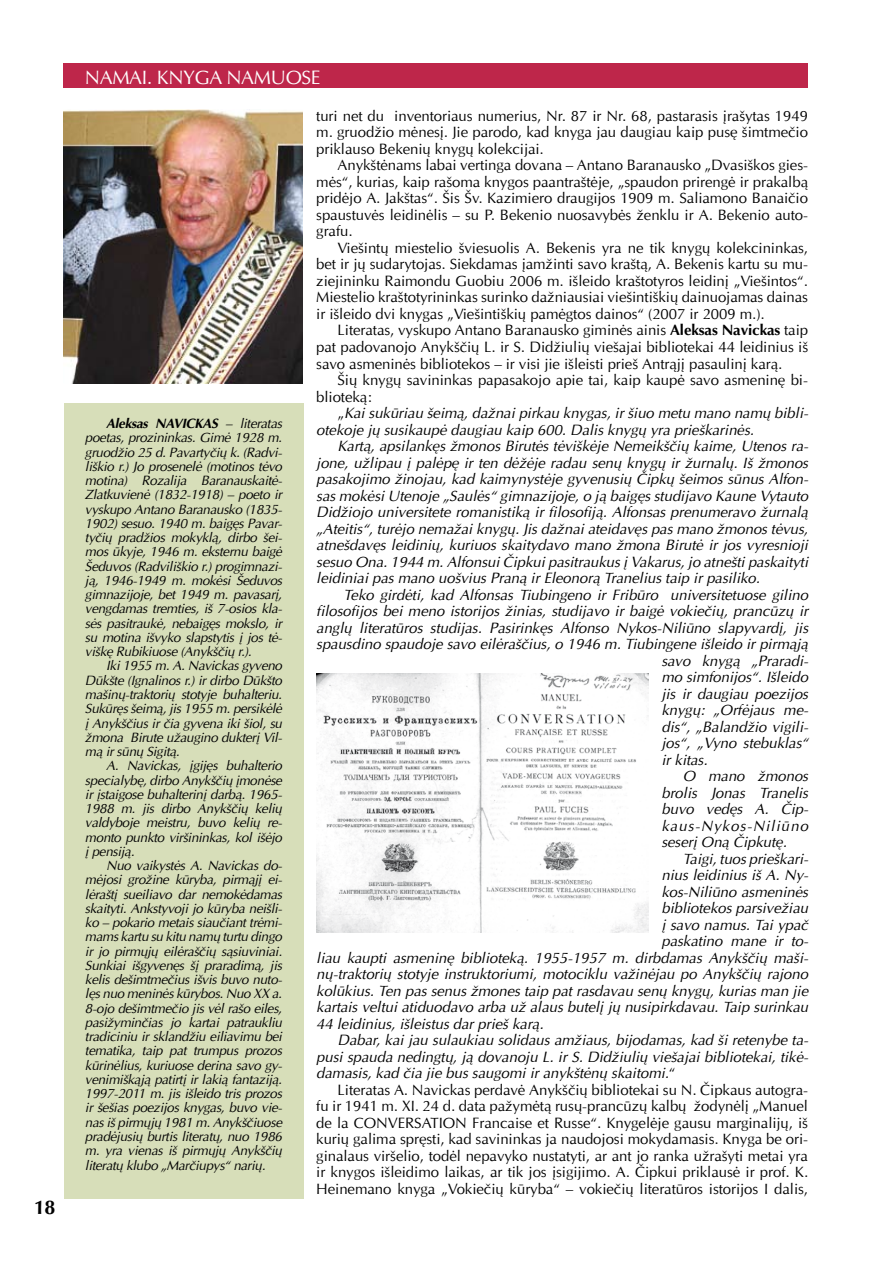
<style>
.page{position:relative;width:893px;height:1263px;background:#fff}
.page>*{position:absolute;margin:0;border:0;box-sizing:border-box;transform-origin:0 0}
.t1{font:19.5px "Optima";letter-spacing:-.02em;color:#fff}
.t2{font:700 19.5px "Optima";color:#000}
.t3{font:italic 15px/16.5px "Optima";letter-spacing:-.005em;color:#000}
.t4{font:15px/16.5px "Optima";letter-spacing:-.005em;color:#000;text-align:justify}
.t5{font:italic 15px "Optima";letter-spacing:.07em;color:#000}
.t6{font:italic 13.5px/14.2px "Optima";letter-spacing:-.025em;color:#000;text-align:justify}
.s1{font-weight:700}
.s2{font-style:normal}
</style>
<div class="page">
<div style="left:64px;top:64px;width:744px;height:24px;background:#be264a"></div>
<div style="left:64px;top:404px;width:239px;height:795px;background:#d7deb9"></div>
<img style="left:64px;top:109px;width:239px;height:274px">
<img style="left:317px;top:674px;width:332px;height:258px">
<h1 class="t2" style="left:34px;top:1195px;width:23px">18</h1>
<h1 class="t1" style="left:85px;top:66px;width:28px">Namai</h1>
<h1 class="t1" style="left:147px;top:66px;width:95px">. Knyga nam</h1>
<h1 class="t1" style="left:271px;top:66px;width:51px">uose</h1>
<p class="t6" style="left:85px;top:416px;width:199px;text-indent:21px"><span class="s1">Aleksas NAVICKAS</span> – literatas poetas, prozininkas. Gimė 1928 m. gruodžio 25 d. Pavartyčių k. (Radvi&shy;liškio r.) Jo prosenelė (motinos tėvo motina) Rozalija Baranauskaitė-Zlatkuvienė (1832-1918) – poeto ir vyskupo Antano Baranausko (1835- 1902) sesuo. 1940 m. baigęs Pavar&shy;tyčių pradžios mokyklą, dirbo šei&shy;mos ūkyje, 1946 m. eksternu baigė Šeduvos (Radviliškio r.) progimnazi&shy;ją, 1946-1949 m. mokėsi Šeduvos gimnazijoje, bet 1949 m. pavasarį, vengdamas tremties, iš 7-osios kla&shy;sės pasitraukė, nebaigęs mokslo, ir su motina išvyko slapstytis į jos tė&shy;viškę Rubikiuose (Anykščių r.).</p>
<p class="t6" style="left:85px;top:659px;width:199px;text-indent:21px">Iki 1955 m. A. Navickas gyveno Dūkšte (Ignalinos r.) ir dirbo Dūkšto mašinų-traktorių stotyje buhalteriu.<br>Sukūręs šeimą, jis 1955 m. persikėlė į Anykščius ir čia gyvena iki šiol, su žmona Birute užaugino dukterį Vil&shy;mą ir sūnų Sigitą.</p>
<p class="t6" style="left:85px;top:759px;width:199px;text-indent:21px">A. Navickas, įgijęs buhalterio specialybę, dirbo Anykščių įmonėse ir įstaigose buhalterinį darbą. 1965- 1988 m. jis dirbo Anykščių kelių valdyboje meistru, buvo kelių re&shy;monto punkto viršininkas, kol išėjo į pensiją.</p>
<p class="t6" style="left:85px;top:858px;width:199px;text-indent:21px">Nuo vaikystės A. Navickas do&shy;mėjosi grožine kūryba, pirmąjį ei&shy;lėraštį sueiliavo dar nemokėdamas skaityti. Ankstyvoji jo kūryba neišli&shy;ko – pokario metais siaučiant trėmi&shy;mams kartu su kitu namų turtu dingo ir jo pirmųjų eilėraščių sąsiuviniai.<br>Sunkiai išgyvenęs šį praradimą, jis kelis dešimtmečius išvis buvo nuto&shy;lęs nuo meninės kūrybos. Nuo XX a.<br>8-ojo dešimtmečio jis vėl rašo eiles, pasižyminčias jo kartai patraukliu tradiciniu ir sklandžiu eiliavimu bei tematika, taip pat trumpus prozos kūrinėlius, kuriuose derina savo gy&shy;venimiškąją patirtį ir lakią fantaziją.<br>1997-2011 m. jis išleido tris prozos ir šešias poezijos knygas, buvo vie&shy;nas iš pirmųjų 1981 m. Anykščiuose pradėjusių burtis literatų, nuo 1986 m. yra vienas iš pirmųjų Anykščių literatų klubo „Marčiupys“ narių.</p>
<p class="t4" style="left:316px;top:108px;width:493px">turi net du inventoriaus numerius, Nr. 87 ir Nr. 68, pastarasis įrašytas 1949 m. gruodžio mėnesį. Jie parodo, kad knyga jau daugiau kaip pusę šimtmečio priklauso Bekenių knygų kolekcijai.</p>
<p class="t4" style="left:316px;top:157px;width:493px;text-indent:21px">Anykštėnams labai vertinga dovana – Antano Baranausko „Dvasiškos gies&shy;mės“, kurias, kaip rašoma knygos paantraštėje, „spaudon prirengė ir prakalbą pridėjo A. Jakštas“. Šis Šv. Kazimiero draugijos 1909 m. Saliamono Banaičio spaustuvės leidinėlis – su P. Bekenio nuosavybės ženklu ir A. Bekenio auto&shy;grafu.</p>
<p class="t4" style="left:316px;top:240px;width:493px;text-indent:21px">Viešintų miestelio šviesuolis A. Bekenis yra ne tik knygų kolekcininkas, bet ir jų sudarytojas. Siekdamas įamžinti savo kraštą, A. Bekenis kartu su mu&shy;ziejininku Raimondu Guobiu 2006 m. išleido kraštotyros leidinį „Viešintos“.<br>Miestelio kraštotyrininkas surinko dažniausiai viešintiškių dainuojamas dainas ir išleido dvi knygas „Viešintiškių pamėgtos dainos“ (2007 ir 2009 m.).</p>
<p class="t4" style="left:316px;top:322px;width:493px;text-indent:21px">Literatas, vyskupo Antano Baranausko giminės ainis <span class="s1">Aleksas Navickas</span> taip pat padovanojo Anykščių L. ir S. Didžiulių viešajai bibliotekai 44 leidinius iš savo asmeninės bibliotekos – ir visi jie išleisti prieš Antrąjį pasaulinį karą.</p>
<p class="t4" style="left:316px;top:372px;width:493px;text-indent:21px">Šių knygų savininkas papasakojo apie tai, kaip kaupė savo asmeninę bi&shy;blioteką:</p>
<p class="t3" style="left:316px;top:405px;width:493px;text-indent:21px"><span class="s2">„</span>Kai sukūriau šeimą, dažnai pirkau knygas, ir šiuo metu mano namų bibli&shy;otekoje jų susikaupė daugiau kaip 600. Dalis knygų yra prieškarinės.</p>
<p class="t3" style="left:316px;top:438px;width:493px;text-align:justify;text-indent:21px">Kartą, apsilankęs žmonos Birutės tėviškėje Nemeikščių kaime, Utenos ra&shy;jone, užlipau į palėpę ir ten dėžėje radau senų knygų ir žurnalų. Iš žmonos pasakojimo žinojau, kad kaimynystėje gyvenusių Čipkų šeimos sūnus Alfon&shy;sas mokėsi Utenoje „Saulės“ gimnazijoje, o ją baigęs studijavo Kaune Vytauto Didžiojo universitete romanistiką ir filosofiją. Alfonsas prenumeravo žurnalą „Ateitis“, turėjo nemažai knygų. Jis dažnai ateidavęs pas mano žmonos tėvus, atnešdavęs leidinių, kuriuos skaitydavo mano žmona Birutė ir jos vyresnioji sesuo Ona. 1944 m. Alfonsui Čipkui pasitraukus į Vakarus, jo atnešti paskaityti leidiniai pas mano uošvius Praną ir Eleonorą Tranelius taip ir pasiliko.</p>
<p class="t3" style="left:344px;top:586px;width:466px">Teko girdėti, kad Alfonsas Tiubingeno ir Fribūro universitetuose gilino</p>
<p class="t3" style="left:316px;top:603px;width:493px">filosofijos bei meno istorijos žinias, studijavo ir baigė vokiečių, prancūzų ir</p>
<p class="t3" style="left:316px;top:619px;width:493px">anglų literatūros studijas. Pasirinkęs Alfonso Nykos-Niliūno slapyvardį, jis</p>
<p class="t3" style="left:316px;top:636px;width:493px">spausdino spaudoje savo eilėraščius, o 1946 m. Tiubingene išleido ir pirmąją</p>
<p class="t3" style="left:661px;top:652px;width:148px">savo knygą „Praradi-</p>
<p class="t3" style="left:661px;top:669px;width:148px">mo simfonijos“. Išleido</p>
<p class="t3" style="left:661px;top:685px;width:148px">jis ir daugiau poezijos</p>
<p class="t3" style="left:661px;top:702px;width:148px">knygų: „Orfėjaus me-</p>
<p class="t3" style="left:661px;top:718px;width:148px">dis“, „Balandžio vigili-</p>
<p class="t3" style="left:661px;top:735px;width:148px">jos“, „Vyno stebuklas“</p>
<p class="t3" style="left:661px;top:751px;width:48px">ir kitas.</p>
<p class="t3" style="left:683px;top:768px;width:127px">O mano žmonos</p>
<p class="t3" style="left:661px;top:784px;width:148px">brolis Jonas Tranelis</p>
<p class="t3" style="left:661px;top:801px;width:148px">buvo vedęs A. Čip-</p>
<p class="t5" style="left:661px;top:816px;width:148px">kaus-Nykos-Niliūno</p>
<p class="t3" style="left:661px;top:834px;width:127px">seserį Oną Čipkutę.</p>
<p class="t3" style="left:683px;top:850px;width:127px">Taigi, tuos prieškari-</p>
<p class="t3" style="left:661px;top:867px;width:148px">nius leidinius iš A. Ny-</p>
<p class="t3" style="left:661px;top:883px;width:148px">kos-Niliūno asmeninės</p>
<p class="t3" style="left:661px;top:900px;width:148px">bibliotekos parsivežiau</p>
<p class="t3" style="left:661px;top:916px;width:148px">į savo namus. Tai ypač</p>
<p class="t3" style="left:661px;top:933px;width:148px">paskatino mane ir to-</p>
<p class="t3" style="left:316px;top:949px;width:493px">liau kaupti asmeninę biblioteką. 1955-1957 m. dirbdamas Anykščių maši-</p>
<p class="t3" style="left:316px;top:966px;width:493px">nų-traktorių stotyje instruktoriumi, motociklu važinėjau po Anykščių rajono</p>
<p class="t3" style="left:316px;top:982px;width:493px">kolūkius. Ten pas senus žmones taip pat rasdavau senų knygų, kurias man jie</p>
<p class="t3" style="left:316px;top:999px;width:493px">kartais veltui atiduodavo arba už alaus butelį jų nusipirkdavau. Taip surinkau</p>
<p class="t3" style="left:316px;top:1015px;width:229px">44 leidinius, išleistus dar prieš karą.</p>
<p class="t3" style="left:337px;top:1032px;width:472px">Dabar, kai jau sulaukiau solidaus amžiaus, bijodamas, kad ši retenybe ta-</p>
<p class="t3" style="left:316px;top:1048px;width:493px">pusi spauda nedingtų, ją dovanoju L. ir S. Didžiulių viešajai bibliotekai, tikė-</p>
<p class="t3" style="left:316px;top:1065px;width:361px">damasis, kad čia jie bus saugomi ir anykštėnų skaitomi.<span class="s2">“</span></p>
<p class="t4" style="left:337px;top:1081px;width:472px">Literatas A. Navickas perdavė Anykščių bibliotekai su N. Čipkaus autogra-</p>
<p class="t4" style="left:316px;top:1098px;width:493px">fu ir 1941 m. XI. 24 d. data pažymėtą rusų-prancūzų kalbų žodynėlį „Manuel</p>
<p class="t4" style="left:316px;top:1114px;width:493px">de la CONVERSATION Francaise et Russe“. Knygelėje gausu marginalijų, iš</p>
<p class="t4" style="left:316px;top:1131px;width:493px">kurių galima spręsti, kad savininkas ja naudojosi mokydamasis. Knyga be ori-</p>
<p class="t4" style="left:316px;top:1147px;width:493px">ginalaus viršelio, todėl nepavyko nustatyti, ar ant jo ranka užrašyti metai yra</p>
<p class="t4" style="left:316px;top:1164px;width:493px">ir knygos išleidimo laikas, ar tik jos įsigijimo. A. Čipkui priklausė ir prof. K.</p>
<p class="t4" style="left:316px;top:1180px;width:493px">Heinemano knyga „Vokiečių kūryba“ – vokiečių literatūros istorijos I dalis,</p>
</div>
